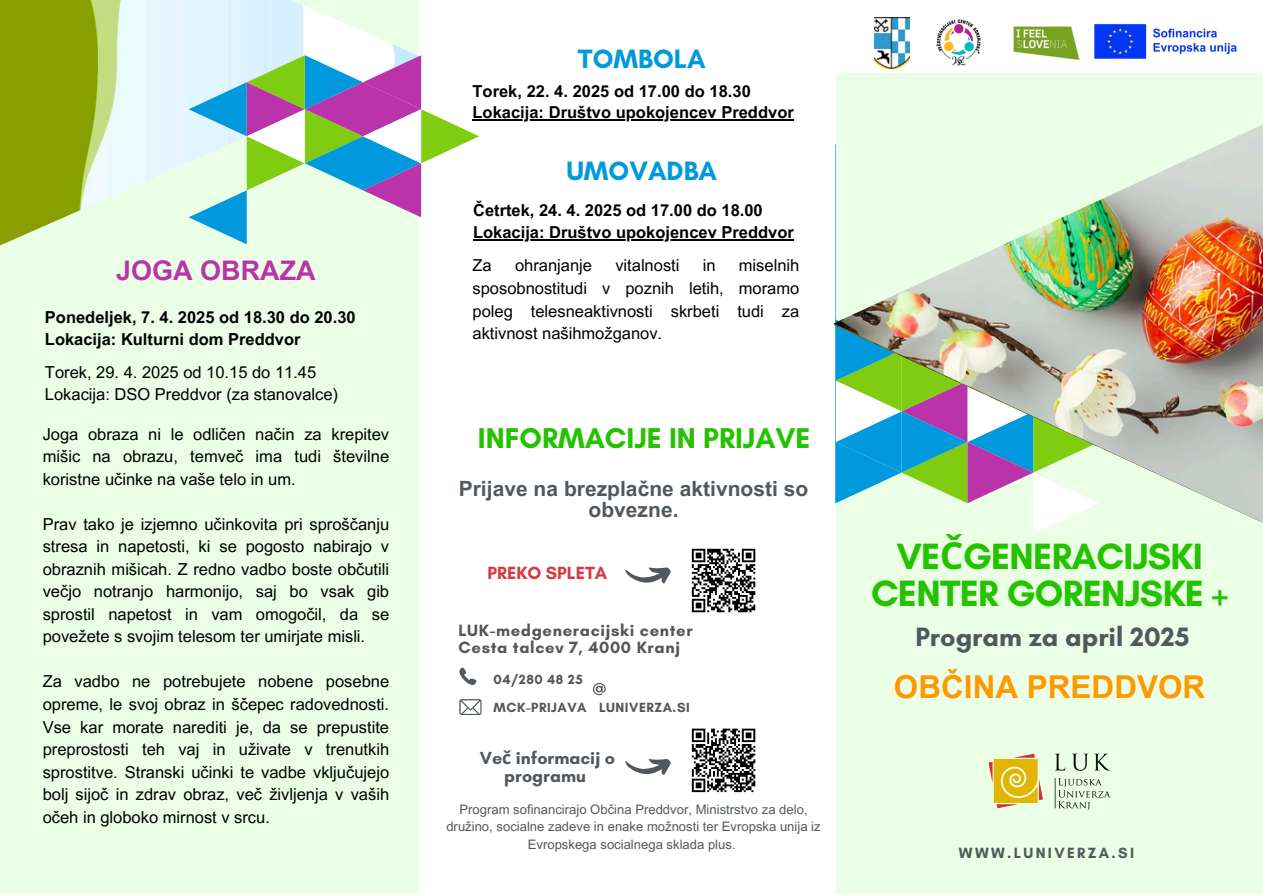
<style>
.page{position:relative;width:1263px;height:894px;background:#fff}
.page>*{position:absolute;margin:0;border:0;box-sizing:border-box;transform-origin:0 0}
.t1{font:700 37.2px/37.2px "Glacial Indifference";letter-spacing:-.02em;color:#25c200;text-align:center}
.t2{font:700 31.5px "Arial MT Pro";color:#f90}
.t3{font:700 29.1px "Glacial Indifference";color:#25c200}
.t4{font:700 27px "Glacial Indifference";color:#51585d}
.t5{font:700 27px "Glacial Indifference";color:#09d}
.t6{font:700 27px "Arial MT Pro";color:#b3a}
.t7{font:700 21px/21.3px "Arial MT Pro";color:#51585d;text-align:center}
.t8{font:700 18px "Glacial Indifference";color:#d23c41}
.t9{font:700 17.85px/18.1px "Glacial Indifference";color:#51585d;text-align:center}
.t10{font:700 16.65px "Glacial Indifference";letter-spacing:.04em;color:#565656}
.t11{font:16.5px/22.5px "Arial MT Pro";color:#000;text-align:justify}
.t12{font:700 16.5px "Arial MT Pro";color:#000}
.t13{font:700 15.15px "Glacial Indifference";letter-spacing:.155em;color:#51585d}
.t14{font:700 13.5px "Glacial Indifference";letter-spacing:.04em;color:#565656}
.t15{font:13.05px/17.4px "Arial MT Pro";color:#51585d;text-align:center}
.s1{font-family:"Noto Sans"}
</style>
<div class="page">
<div style="left:0;top:0;width:1263px;height:893px;background:#eaffe5"></div>
<div style="left:828px;top:0;width:435px;height:73px;background:#fff"></div>
<img style="left:0;top:0;width:416px;height:245px">
<div style="left:418px;top:0;width:418px;height:893px;background:#fff"></div>
<img style="left:988px;top:753px;width:123px;height:58px">
<svg style="left:459px;top:667px;width:17px;height:17px"></svg>
<svg style="left:459px;top:699px;width:22px;height:15px"></svg>
<svg style="left:593px;top:683px;width:12px;height:12px"></svg>
<img style="left:1013px;top:26px;width:67px;height:35px">
<img style="left:1094px;top:24px;width:143px;height:35px">
<svg style="left:625px;top:758px;width:46px;height:17px"></svg>
<img style="left:874px;top:18px;width:35px;height:50px">
<svg style="left:691px;top:728px;width:65px;height:64px"></svg>
<img style="left:936px;top:19px;width:45px;height:47px">
<hr style="left:472px;top:119px;width:322px;height:1px;background:#000">
<hr style="left:473px;top:239px;width:321px;height:1px;background:#000">
<svg style="left:691px;top:548px;width:65px;height:65px"></svg>
<svg style="left:625px;top:567px;width:46px;height:16px"></svg>
<svg style="left:189px;top:55px;width:290px;height:189px"></svg>
<img style="left:833px;top:124px;width:430px;height:398px">
<p class="t6" style="left:116px;top:260px;width:201px">JOGA OBRAZA</p>
<p class="t12" style="left:45px;top:310px;width:312px">Ponedeljek, 7. 4. 2025 od 18.30 do 20.30</p>
<p class="t12" style="left:45px;top:333px;width:257px">Lokacija: Kulturni dom Preddvor</p>
<p class="t11" style="left:45px;top:362px;width:273px">Torek, 29. 4. 2025 od 10.15 do 11.45</p>
<p class="t11" style="left:45px;top:385px;width:295px">Lokacija: DSO Preddvor (za stanovalce)</p>
<p class="t11" style="left:43px;top:424px;width:348px">Joga obraza ni le odličen način za krepitev mišic na obrazu, temveč ima tudi številne koristne učinke na vaše telo in um.</p>
<p class="t11" style="left:43px;top:514px;width:348px">Prav tako je izjemno učinkovita pri sproščanju stresa in napetosti, ki se pogosto nabirajo v obraznih mišicah. Z redno vadbo boste občutili večjo notranjo harmonijo, saj bo vsak gib sprostil napetost in vam omogočil, da se povežete s svojim telesom ter umirjate misli.</p>
<p class="t11" style="left:43px;top:672px;width:348px">Za vadbo ne potrebujete nobene posebne opreme, le svoj obraz in ščepec radovednosti.<br>Vse kar morate narediti je, da se prepustite preprostosti teh vaj in uživate v trenutkih sprostitve. Stranski učinki te vadbe vključujejo bolj sijoč in zdrav obraz, več življenja v vaših očeh in globoko mirnost v srcu.</p>
<p class="t5" style="left:578px;top:42px;width:129px">TOMBOLA</p>
<p class="t12" style="left:472px;top:84px;width:280px">Torek, 22. 4. 2025 od 17.00 do 18.30</p>
<h6 class="t12" style="left:472px;top:106px;width:323px">Lokacija: Društvo upokojencev Preddvor</h6>
<p class="t5" style="left:566px;top:154px;width:152px">UMOVADBA</p>
<p class="t12" style="left:473px;top:203px;width:291px">Četrtek, 24. 4. 2025 od 17.00 do 18.00</p>
<p class="t12" style="left:473px;top:226px;width:322px">Lokacija: Društvo upokojencev Preddvor</p>
<p class="t11" style="left:472px;top:256px;width:21px">Za</p>
<p class="t11" style="left:515px;top:256px;width:78px">ohranjanje</p>
<p class="t11" style="left:615px;top:256px;width:66px">vitalnosti</p>
<p class="t11" style="left:703px;top:256px;width:14px">in</p>
<p class="t11" style="left:472px;top:256px;width:328px;text-indent:266px">miselnih sposobnostitudi v poznih letih, moramo poleg telesneaktivnosti skrbeti tudi za aktivnost našihmožganov.</p>
<p class="t3" style="left:478px;top:420px;width:334px">INFORMACIJE IN PRIJAVE</p>
<p class="t7" style="left:459px;top:480px;width:351px">Prijave na brezplačne aktivnosti so obvezne.</p>
<p class="t8" style="left:487px;top:561px;width:121px">PREKO SPLETA</p>
<p class="t10" style="left:458px;top:620px;width:236px">LUK-medgeneracijski center</p>
<p class="t10" style="left:458px;top:636px;width:223px">Cesta talcev 7, 4000 Kranj</p>
<h3 class="t14" style="left:494px;top:671px;width:91px">04/280 48 25</h3>
<h3 class="t14" style="left:494px;top:699px;width:198px">MCK-PRIJAVA LUNIVERZA.SI</h3>
<p class="t9" style="left:480px;top:748px;width:137px">Ve<span class="s1">č</span> informacij o programu</p>
<p class="t15" style="left:446px;top:802px;width:376px">Program sofinancirajo Občina Preddvor, Ministrstvo za delo, družino, socialne zadeve in enake možnosti ter Evropska unija iz<br>Evropskega socialnega sklada plus.</p>
<p class="t1" style="left:871px;top:537px;width:359px">VE<span class="s1">Č</span>GENERACIJSKI<br>CENTER GORENJSKE +</p>
<p class="t4" style="left:915px;top:619px;width:275px">Program za april 2025</p>
<p class="t2" style="left:894px;top:675px;width:313px">OBČINA PREDDVOR</p>
<p class="t13" style="left:959px;top:843px;width:177px">WWW.LUNIVERZA.SI</p>
</div>
